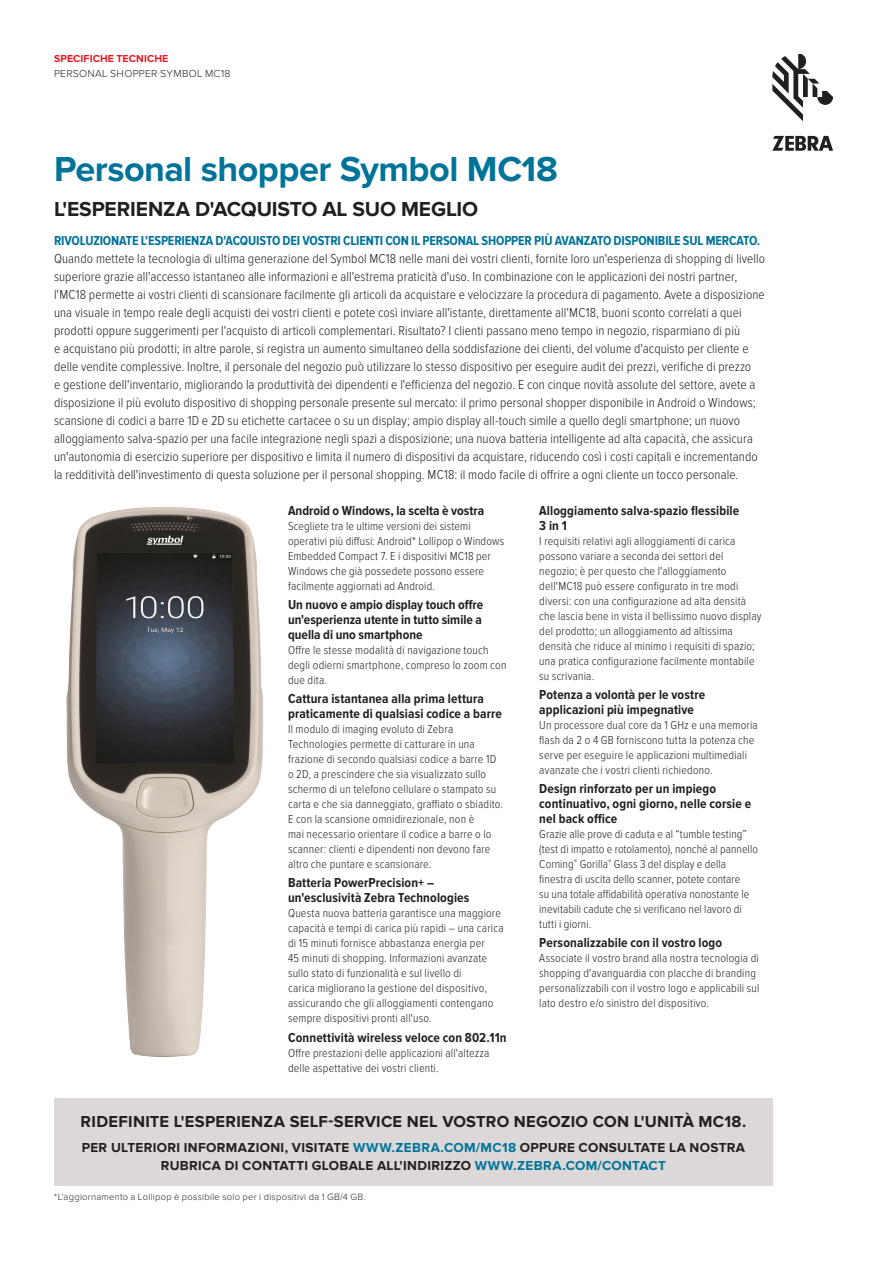
<style>
.page{position:relative;width:893px;height:1263px;background:#fff}
.page>*{position:absolute;margin:0;border:0;box-sizing:border-box;transform-origin:0 0}
.Title_Headline{font:700 36px "Proxima Nova";letter-spacing:-.015em;color:#007398}
.Title_Subhead{font:700 21px "Proxima Nova";letter-spacing:-.01em;color:#231f20}
.Callout_1{font:700 16.5px "Proxima Nova";letter-spacing:.015em;color:#231f20}
.Intro_Body_Copy{font:300 13.5px/18px "Proxima Nova Cond";letter-spacing:.005em;color:#231f20}
.Heading_2{font:700 13.5px/15px "Proxima Nova Cond";letter-spacing:.01em;color:#231f20}
.Call_to_Action{font:700 13.5px/18px "Proxima Nova";letter-spacing:.025em;color:#231f20;text-align:center}
.Intro_Body_Copy-2{font:700 13.5px "Proxima Nova Cond";letter-spacing:-.01em;color:#007398}
.Body_copy{font:300 12px/15px "Proxima Nova Cond";letter-spacing:.015em;color:#231f20}
.t1{font:300 10.5px "Proxima Nova";letter-spacing:.03em;color:#231f20}
.t2{font:700 10.5px "Proxima Nova";letter-spacing:.01em;color:#e51a23}
.Signature_Boilerplat{font:300 9.45px "Proxima Nova";letter-spacing:.025em;color:#231f20}
.s1{color:#007398}
</style>
<div class="page">
<div style="left:54px;top:1098px;width:718px;height:88px;background:#dcd8d7"></div>
<svg style="left:772px;top:54px;width:61px;height:67px"></svg>
<svg style="left:772px;top:136px;width:61px;height:15px"></svg>
<img style="left:66px;top:507px;width:197px;height:550px">
<p class="t2" style="left:54px;top:53px;width:116px">SPECIFICHE TECNICHE</p>
<p class="t1" style="left:54px;top:67px;width:178px">PERSONAL SHOPPER SYMBOL MC18</p>
<p class="Title_Headline" style="left:54px;top:149px;width:505px">Personal shopper Symbol MC18</p>
<p class="Title_Subhead" style="left:54px;top:197px;width:426px">L'ESPERIENZA D'ACQUISTO AL SUO MEGLIO</p>
<p class="Intro_Body_Copy-2" style="left:54px;top:233px;width:708px">RIVOLUZIONATE L'ESPERIENZA D'ACQUISTO DEI VOSTRI CLIENTI CON IL PERSONAL SHOPPER PIÙ AVANZATO DISPONIBILE SUL MERCATO.</p>
<p class="Intro_Body_Copy" style="left:54px;top:249px;width:713px">Quando mettete la tecnologia di ultima generazione del Symbol MC18 nelle mani dei vostri clienti, fornite loro un'esperienza di shopping di livello superiore grazie all'accesso istantaneo alle informazioni e all'estrema praticità d'uso. In combinazione con le applicazioni dei nostri partner, l'MC18 permette ai vostri clienti di scansionare facilmente gli articoli da acquistare e velocizzare la procedura di pagamento. Avete a disposizione una visuale in tempo reale degli acquisti dei vostri clienti e potete così inviare all'istante, direttamente all'MC18, buoni sconto correlati a quei prodotti oppure suggerimenti per l'acquisto di articoli complementari. Risultato? I clienti passano meno tempo in negozio, risparmiano di più<br>e acquistano più prodotti; in altre parole, si registra un aumento simultaneo della soddisfazione dei clienti, del volume d'acquisto per cliente e delle vendite complessive. Inoltre, il personale del negozio può utilizzare lo stesso dispositivo per eseguire audit dei prezzi, verifiche di prezzo<br>e gestione dell'inventario, migliorando la produttività dei dipendenti e l'efficienza del negozio. E con cinque novità assolute del settore, avete a disposizione il più evoluto dispositivo di shopping personale presente sul mercato: il primo personal shopper disponibile in Android o Windows; scansione di codici a barre 1D e 2D su etichette cartacee o su un display; ampio display all-touch simile a quello degli smartphone; un nuovo alloggiamento salva-spazio per una facile integrazione negli spazi a disposizione; una nuova batteria intelligente ad alta capacità, che assicura un'autonomia di esercizio superiore per dispositivo e limita il numero di dispositivi da acquistare, riducendo così i costi capitali e incrementando la redditività dell'investimento di questa soluzione per il personal shopping. MC18: il modo facile di offrire a ogni cliente un tocco personale.</p>
<p class="Heading_2" style="left:288px;top:503px;width:198px">Android o Windows, la scelta è vostra</p>
<p class="Body_copy" style="left:288px;top:518px;width:218px">Scegliete tra le ultime versioni dei sistemi operativi più diffusi: Android* Lollipop o Windows Embedded Compact 7. E i dispositivi MC18 per Windows che già possedete possono essere facilmente aggiornati ad Android.</p>
<p class="Heading_2" style="left:288px;top:597px;width:197px;text-align:justify">Un nuovo e ampio display touch offre un'esperienza utente in tutto simile a quella di uno smartphone</p>
<p class="Body_copy" style="left:288px;top:642px;width:220px">Offre le stesse modalità di navigazione touch degli odierni smartphone, compreso lo zoom con due dita.</p>
<p class="Heading_2" style="left:288px;top:691px;width:216px">Cattura istantanea alla prima lettura praticamente di qualsiasi codice a barre</p>
<p class="Body_copy" style="left:288px;top:722px;width:217px">Il modulo di imaging evoluto di Zebra Technologies permette di catturare in una frazione di secondo qualsiasi codice a barre 1D o 2D, a prescindere che sia visualizzato sullo schermo di un telefono cellulare o stampato su carta e che sia danneggiato, graffiato o sbiadito.<br>E con la scansione omnidirezionale, non è<br>mai necessario orientare il codice a barre o lo scanner: clienti e dipendenti non devono fare altro che puntare e scansionare.</p>
<p class="Heading_2" style="left:288px;top:876px;width:183px">Batteria PowerPrecision+ – un'esclusività Zebra Technologies</p>
<p class="Body_copy" style="left:288px;top:906px;width:217px">Questa nuova batteria garantisce una maggiore capacità e tempi di carica più rapidi – una carica di 15 minuti fornisce abbastanza energia per<br>45 minuti di shopping. Informazioni avanzate sullo stato di funzionalità e sul livello di<br>carica migliorano la gestione del dispositivo, assicurando che gli alloggiamenti contengano sempre dispositivi pronti all'uso.</p>
<p class="Heading_2" style="left:288px;top:1030px;width:220px">Connettività wireless veloce con 802.11n</p>
<p class="Body_copy" style="left:288px;top:1045px;width:203px">Offre prestazioni delle applicazioni all'altezza delle aspettative dei vostri clienti.</p>
<p class="Heading_2" style="left:539px;top:503px;width:202px">Alloggiamento salva-spazio flessibile<br>3 in 1</p>
<p class="Body_copy" style="left:539px;top:533px;width:224px">I requisiti relativi agli alloggiamenti di carica possono variare a seconda dei settori del negozio; è per questo che l'alloggiamento dell'MC18 può essere configurato in tre modi diversi: con una configurazione ad alta densità che lascia bene in vista il bellissimo nuovo display del prodotto; un alloggiamento ad altissima densità che riduce al minimo i requisiti di spazio; una pratica configurazione facilmente montabile su scrivania.</p>
<p class="Heading_2" style="left:539px;top:687px;width:167px">Potenza a volontà per le vostre applicazioni più impegnative</p>
<p class="Body_copy" style="left:539px;top:717px;width:220px">Un processore dual core da 1 GHz e una memoria flash da 2 o 4 GB forniscono tutta la potenza che serve per eseguire le applicazioni multimediali avanzate che i vostri clienti richiedono.</p>
<p class="Heading_2" style="left:539px;top:781px;width:213px">Design rinforzato per un impiego continuativo, ogni giorno, nelle corsie e nel back office</p>
<p class="Body_copy" style="left:539px;top:827px;width:220px">Grazie alle prove di caduta e al “tumble testing” (test di impatto e rotolamento), nonché al pannello Corning<sup>®</sup> Gorilla<sup>®</sup> Glass 3 del display e della finestra di uscita dello scanner, potete contare<br>su una totale affidabilità operativa nonostante le inevitabili cadute che si verificano nel lavoro di tutti i giorni.</p>
<p class="Heading_2" style="left:539px;top:936px;width:184px">Personalizzabile con il vostro logo</p>
<p class="Body_copy" style="left:539px;top:951px;width:222px">Associate il vostro brand alla nostra tecnologia di shopping d'avanguardia con placche di branding personalizzabili con il vostro logo e applicabili sul lato destro e/o sinistro del dispositivo.</p>
<p class="Callout_1" style="left:81px;top:1112px;width:667px">RIDEFINITE L'ESPERIENZA SELF-SERVICE NEL VOSTRO NEGOZIO CON L'UNITÀ MC18.</p>
<p class="Call_to_Action" style="left:82px;top:1138px;width:665px">PER ULTERIORI INFORMAZIONI, VISITATE <span class="s1">WWW.ZEBRA.COM/MC18</span> OPPURE CONSULTATE LA NOSTRA<br>RUBRICA DI CONTATTI GLOBALE ALL'INDIRIZZO <span class="s1">WWW.ZEBRA.COM/CONTACT</span></p>
<p class="Signature_Boilerplat" style="left:54px;top:1191px;width:313px">*L’aggiornamento a Lollipop è possibile solo per i dispositivi da 1 GB/4 GB.</p>
</div>
